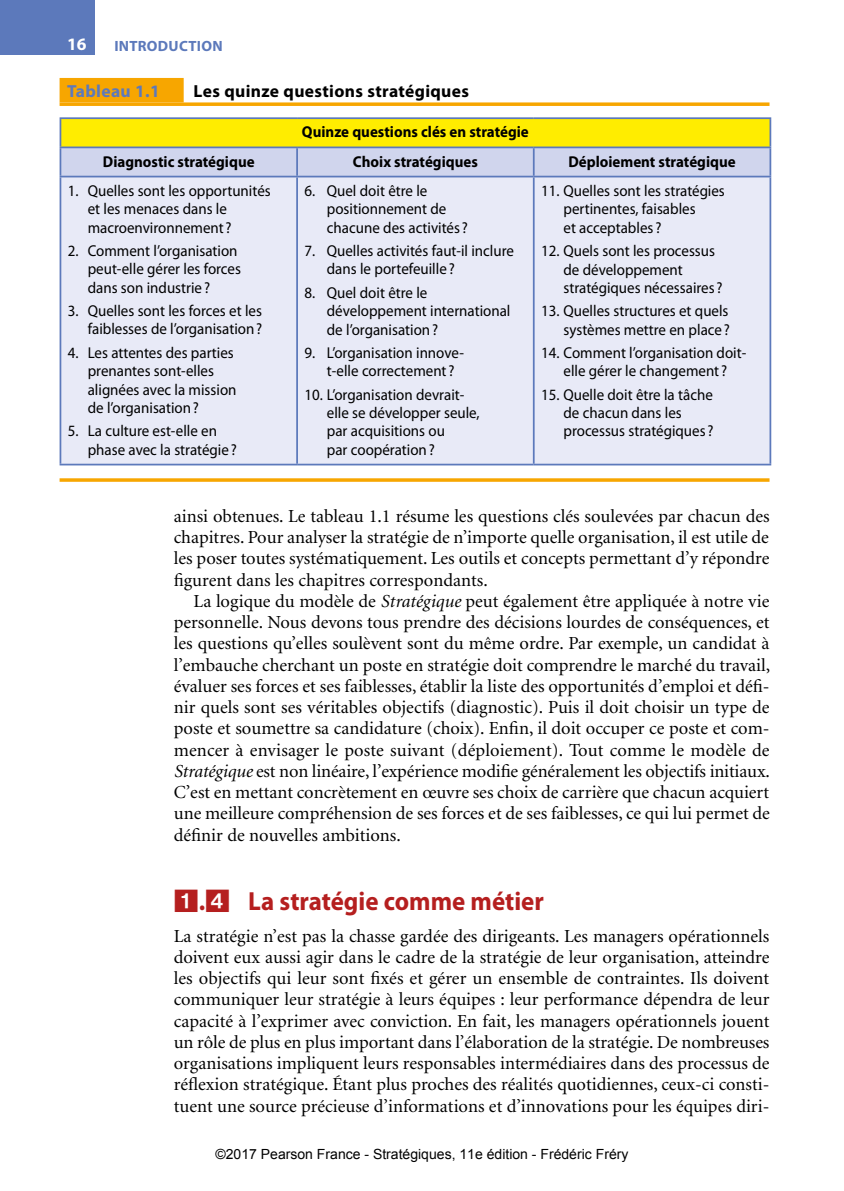
<style>
.page{position:relative;width:844px;height:1191px;background:#fff}
.page>*{position:absolute;margin:0;border:0;box-sizing:border-box;transform-origin:0 0}
.t1{font:700 26.25px "Myriad Pro";color:#b51f1f;scale:.95 1}
.t2{font:18.38px/21.2px "Minion";color:#000;text-align:justify}
.t3{font:700 17.5px "Myriad Pro";letter-spacing:.02em;color:#000}
.t4{font:700 17.5px "Myriad Pro";color:#fff}
.t5{font:15.75px/18.4px "Myriad Pro";color:#000;scale:.95 1}
.t6{font:700 15.75px "Myriad Pro";color:#000;scale:.95 1}
.t7{font:700 14.88px "Myriad Pro";letter-spacing:.02em;color:#5c79bb}
.t8{font:14px "Arial";color:#000}
.s1{color:#5c79bb}
.s2{font-style:italic}
.s3{font-family:"Bunde Pi One Point 08";font-weight:400}
</style>
<div class="page">
<div style="left:0;top:0;width:94px;height:55px;background:#5c79bb"></div>
<div style="left:60px;top:78px;width:124px;height:24px;background:#f7a600"></div>
<svg style="left:60px;top:102px;width:709px;height:4px;background:#f7af1d"></svg>
<svg style="left:60px;top:478px;width:709px;height:4px;background:#f7b01f"></svg>
<div style="left:61px;top:177px;width:708px;height:287px;background:#e8eaf7"></div>
<hr style="left:296px;top:177px;width:2px;height:287px;background:#5c79bb">
<hr style="left:532px;top:177px;width:2px;height:287px;background:#5c79bb">
<hr style="left:60px;top:177px;width:1px;height:287px;background:#5c79bb">
<hr style="left:769px;top:177px;width:2px;height:287px;background:#5c79bb">
<hr style="left:60px;top:464px;width:237px;height:1px;background:#5c79bb">
<hr style="left:297px;top:464px;width:236px;height:1px;background:#5c79bb">
<hr style="left:533px;top:464px;width:238px;height:1px;background:#5c79bb">
<hr style="left:769px;top:148px;width:2px;height:28px;background:#5c79bb">
<hr style="left:533px;top:176px;width:238px;height:1px;background:#5c79bb">
<hr style="left:60px;top:117px;width:237px;height:2px;background:#5c79bb">
<svg style="left:60px;top:119px;width:710px;height:58px;background:#e2dd79"></svg>
<hr style="left:297px;top:117px;width:236px;height:2px;background:#5c79bb">
<hr style="left:533px;top:117px;width:238px;height:2px;background:#5c79bb">
<hr style="left:769px;top:119px;width:2px;height:27px;background:#5c79bb">
<hr style="left:60px;top:146px;width:237px;height:2px;background:#5c79bb">
<hr style="left:297px;top:146px;width:236px;height:2px;background:#5c79bb">
<hr style="left:533px;top:146px;width:238px;height:2px;background:#5c79bb">
<p class="t4" style="left:67px;top:33px;width:21px">16</p>
<p class="t7" style="left:114px;top:36px;width:110px">Introduction</p>
<p class="t3" style="left:67px;top:80px;width:403px"><span class="s1">Tableau 1.1</span> Les quinze questions stratégiques</p>
<p class="t6" style="left:302px;top:122px;width:240px">Quinze questions clés en stratégie</p>
<p class="t6" style="left:103px;top:151px;width:161px">Diagnostic stratégique</p>
<p class="t6" style="left:353px;top:151px;width:133px">Choix stratégiques</p>
<p class="t6" style="left:568px;top:151px;width:177px">Déploiement stratégique</p>
<p class="t5" style="left:88px;top:181px;width:194px;text-indent:-20px">1. Quelles sont les opportunités et les menaces dans le macroenvironnement ?</p>
<p class="t5" style="left:88px;top:241px;width:163px;text-indent:-20px">2. Comment l’organisation peut-elle gérer les forces dans son industrie?</p>
<p class="t5" style="left:68px;top:301px;width:206px;text-align:right">3. Quelles sont les forces et les faiblesses de l’organisation?</p>
<p class="t5" style="left:88px;top:343px;width:158px;text-indent:-20px">4. Les attentes des parties prenantes sont-elles alignées avec la mission de l’organisation?</p>
<p class="t5" style="left:88px;top:421px;width:158px;text-indent:-20px">5. La culture est-elle en phase avec la stratégie?</p>
<p class="t5" style="left:327px;top:181px;width:150px;text-indent:-22px">6. Quel doit être le positionnement de chacune des activités ?</p>
<p class="t5" style="left:327px;top:241px;width:198px;text-indent:-22px">7. Quelles activités faut-il inclure dans le portefeuille?</p>
<p class="t5" style="left:327px;top:283px;width:195px;text-indent:-22px">8. Quel doit être le développement international de l’organisation?</p>
<p class="t5" style="left:327px;top:343px;width:146px;text-indent:-22px">9. L’organisation innove&shy;t‑elle correctement ?</p>
<p class="t5" style="left:327px;top:385px;width:162px;text-indent:-22px">10. L’organisation devrait&shy;elle se développer seule, par acquisitions ou<br>par coopération?</p>
<p class="t5" style="left:563px;top:181px;width:171px;text-indent:-22px">11. Quelles sont les stratégies pertinentes, faisables<br>et acceptables ?</p>
<p class="t5" style="left:563px;top:241px;width:169px;text-indent:-22px">12. Quels sont les processus de développement stratégiques nécessaires ?</p>
<p class="t5" style="left:541px;top:301px;width:200px;text-align:right">13. Quelles structures et quels systèmes mettre en place?</p>
<p class="t5" style="left:541px;top:343px;width:217px;text-align:center">14. Comment l’organisation doit&shy;elle gérer le changement ?</p>
<p class="t5" style="left:563px;top:385px;width:159px;text-indent:-22px">15. Quelle doit être la tâche de chacun dans les processus stratégiques ?</p>
<p class="t2" style="left:174px;top:506px;width:597px">ainsi obtenues. Le tableau 1.1 résume les questions clés soulevées par chacun des chapitres. Pour analyser la stratégie de n’importe quelle organisation, il est utile de les poser toutes systématiquement. Les outils et concepts permettant d’y répondre figurent dans les chapitres correspondants.</p>
<p class="t2" style="left:174px;top:591px;width:597px;text-indent:20px">La logique du modèle de <span class="s2">Stratégique</span> peut également être appliquée à notre vie personnelle. Nous devons tous prendre des décisions lourdes de conséquences, et les questions qu’elles soulèvent sont du même ordre. Par exemple, un candidat à l’embauche cherchant un poste en stratégie doit comprendre le marché du travail, évaluer ses forces et ses faiblesses, établir la liste des opportunités d’emploi et défi&shy;nir quels sont ses véritables objectifs (diagnostic). Puis il doit choisir un type de poste et soumettre sa candidature (choix). Enfin, il doit occuper ce poste et com&shy;mencer à envisager le poste suivant (déploiement). Tout comme le modèle de <span class="s2">Stratégique</span> est non linéaire, l’expérience modifie généralement les objectifs initiaux.<br>C’est en mettant concrètement en œuvre ses choix de carrière que chacun acquiert une meilleure compréhension de ses forces et de ses faiblesses, ce qui lui permet de définir de nouvelles ambitions.</p>
<h1 class="t1" style="left:174px;top:884px;width:391px"><span class="s3">1.4</span> La stratégie comme métier</h1>
<p class="t2" style="left:174px;top:925px;width:597px">La stratégie n’est pas la chasse gardée des dirigeants. Les managers opérationnels doivent eux aussi agir dans le cadre de la stratégie de leur organisation, atteindre les objectifs qui leur sont fixés et gérer un ensemble de contraintes. Ils doivent communiquer leur stratégie à leurs équipes : leur performance dépendra de leur capacité à l’exprimer avec conviction. En fait, les managers opérationnels jouent un rôle de plus en plus important dans l’élaboration de la stratégie. De nombreuses organisations impliquent leurs responsables intermédiaires dans des processus de réflexion stratégique. Étant plus proches des réalités quotidiennes, ceux-ci consti&shy;tuent une source précieuse d’informations et d’innovations pour les équipes diri-</p>
<p class="t8" style="left:215px;top:1144px;width:414px">©2017 Pearson France - Stratégiques, 11e édition - Frédéric Fréry</p>
</div>
